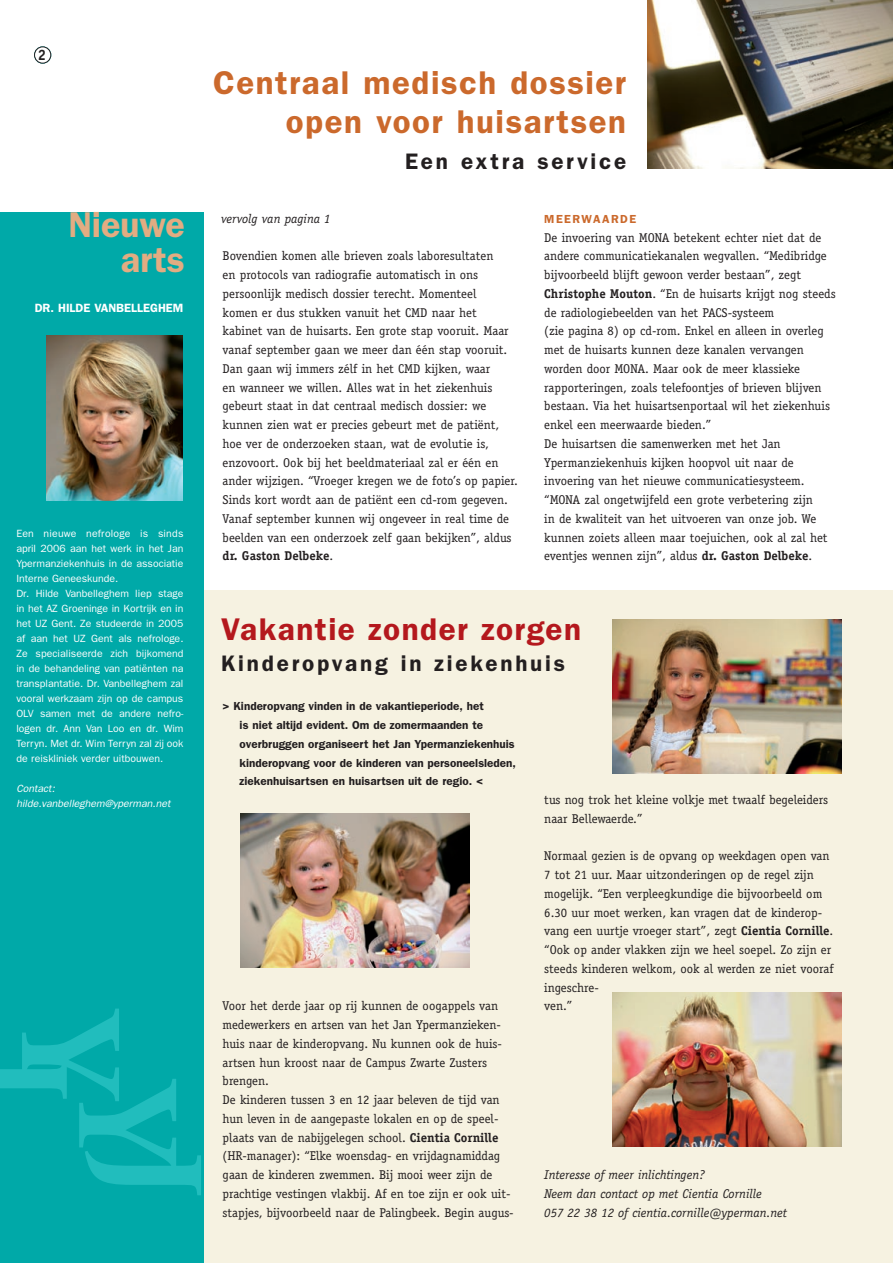
<style>
.page{position:relative;width:893px;height:1263px;background:#fff}
.page>*{position:absolute;margin:0;border:0;box-sizing:border-box;transform-origin:0 0}
.Normaal{font:700 147px "Giovanni";color:#21bdbd}
._03_kantlijn_titel{font:600 36px/34.5px "Franklin Gothic";color:#e2ac82;text-align:right}
._02_titel_oranje_22p{font:600 33px/39.6px "Franklin Gothic";color:#cb692c;text-align:right}
._04_titel_rood_21pt{font:600 31.5px "Franklin Gothic";color:#b4181d}
._04_titel_rood_21pt-2{font:600 22.5px "Franklin Gothic";color:#231f20}
._04_titel_zwart_15pt{font:600 22.5px "Franklin Gothic";color:#231f20}
._01_brood{font:12.75px/18.8px "Officina Serif";color:#231f20}
._01_brood-2{font:italic 12.75px/18.8px "Officina Serif";color:#231f20}
._03_kantlijn_onderti{font:600 12px "Franklin Gothic";color:#fff}
._01_inleiding{font:600 11.7px/18.8px "Franklin Gothic";color:#231f20}
.kort_titel{font:600 11.7px "Franklin Gothic";letter-spacing:.125em;color:#cb692c}
.kort{font:10.5px/15px "Franklin Gothic";color:#fff;text-align:justify}
.kort-2{font:italic 10.5px "Franklin Gothic";color:#fff}
.s1{font-weight:700}
</style>
<div class="page">
<div style="left:34px;top:46px;width:17px;height:18px;border:1px solid #231f20;border-radius:50%"></div>
<div style="left:0;top:213px;width:204px;height:1050px;background:#00a9a8"></div>
<div style="left:204px;top:590px;width:689px;height:673px;background:#f6f2e1"></div>
<img style="left:46px;top:336px;width:137px;height:165px">
<img style="left:240px;top:813px;width:230px;height:154px">
<img style="left:612px;top:619px;width:230px;height:154px">
<img style="left:648px;top:0;width:245px;height:169px">
<img style="left:612px;top:992px;width:230px;height:154px">
<p class="_02_titel_oranje_22p" style="left:213px;top:62px;width:414px">Centraal medisch dossier open voor huisartsen</p>
<p class="_04_titel_zwart_15pt" style="left:405px;top:148px;width:223px">Een extra service</p>
<p class="_03_kantlijn_titel" style="left:68px;top:207px;width:118px">Nieuwe arts</p>
<p class="_03_kantlijn_onderti" style="left:35px;top:300px;width:150px">Dr. H ilde Vanbelleghem</p>
<p class="kort" style="left:16px;top:525px;width:169px">Een nieuwe nefrologe is sinds april 2006 aan het werk in het Jan Ypermanziekenhuis in de asso-ciatie Interne Geneeskunde.</p>
<p class="kort" style="left:16px;top:585px;width:169px">Dr. Hilde Vanbelleghem liep stage in het AZ Groeninge in Kortrijk en in het UZ Gent. Ze studeerde in 2005 af aan het UZ Gent als nefrologe.<br>Ze specialiseerde zich bijkomend in de behandeling van patiënten na transplantatie. Dr. Vanbelleghem zal vooral werkzaam zijn op de campus OLV samen met de andere nefro&shy;logen dr. Ann Van Loo en dr. Wim Terryn. Met dr. Wim Terryn zal zij ook de reiskliniek verder uitbouwen.</p>
<p class="kort-2" style="left:16px;top:782px;width:42px">Contact:</p>
<p class="kort-2" style="left:16px;top:797px;width:158px">hilde.vanbelleghem@yperman.net</p>
<p class="Normaal" style="left:156px;top:1011px;width:94px;rotate:90deg">Y</p>
<p class="Normaal" style="left:103px;top:1053px;width:50px;rotate:90deg">J</p>
<p class="Normaal" style="left:213px;top:1081px;width:94px;rotate:90deg">Y</p>
<p class="Normaal" style="left:238px;top:1150px;width:50px;rotate:90deg">J</p>
<p class="_01_brood-2" style="left:221px;top:209px;width:111px">vervolg van pagina 1</p>
<p class="_01_brood" style="left:223px;top:247px;width:297px">Bovendien komen alle brieven zoals laboresultaten<br>en protocols van radiografie automatisch in ons persoonlijk medisch dossier terecht. Momenteel<br>komen er dus stukken vanuit het CMD naar het kabinet van de huisarts. Een grote stap vooruit. Maar vanaf september gaan we meer dan één stap vooruit.<br>Dan gaan wij immers zélf in het CMD kijken, waar<br>en wanneer we willen. Alles wat in het ziekenhuis gebeurt staat in dat centraal medisch dossier: we kunnen zien wat er precies gebeurt met de patiënt, hoe ver de onderzoeken staan, wat de evolutie is, enzovoort. Ook bij het beeldmateriaal zal er één en ander wijzigen. “Vroeger kregen we de foto’s op papier.<br>Sinds kort wordt aan de patiënt een cd-rom gegeven.<br>Vanaf september kunnen wij ongeveer in real time de beelden van een onderzoek zelf gaan bekijken”, aldus <span class="s1">dr. Gaston Delbeke</span>.</p>
<p class="kort_titel" style="left:544px;top:212px;width:93px">Meerwaarde</p>
<p class="_01_brood" style="left:544px;top:228px;width:293px">De invoering van MONA betekent echter niet dat de andere communicatiekanalen wegvallen. “Medibridge bijvoorbeeld blijft gewoon verder bestaan”, zegt <span class="s1">Christophe Mouton</span>. “En de huisarts krijgt nog steeds de radiologiebeelden van het PACS-systeem<br>(zie pagina 8) op cd-rom. Enkel en alleen in overleg met de huisarts kunnen deze kanalen vervangen worden door MONA. Maar ook de meer klassieke rapporteringen, zoals telefoontjes of brieven blijven bestaan. Via het huisartsenportaal wil het ziekenhuis enkel een meerwaarde bieden.”</p>
<p class="_01_brood" style="left:544px;top:434px;width:285px">De huisartsen die samenwerken met het Jan Ypermanziekenhuis kijken hoopvol uit naar de invoering van het nieuwe communicatiesysteem. “MONA zal ongetwijfeld een grote verbetering zijn<br>in de kwaliteit van het uitvoeren van onze job. We kunnen zoiets alleen maar toejuichen, ook al zal het eventjes wennen zijn”, aldus <span class="s1">dr. Gaston Delbeke</span>.</p>
<p class="_04_titel_rood_21pt" style="left:221px;top:610px;width:362px">Vakantie zonder zorgen</p>
<p class="_04_titel_rood_21pt-2" style="left:221px;top:650px;width:345px">Kinderopvang in ziekenhuis</p>
<p class="_01_inleiding" style="left:240px;top:697px;width:278px;text-indent:-17px">&gt; Kinderopvang vinden in de vakantieperiode, het<br>is niet altijd evident. Om de zomermaanden te overbruggen organiseert het Jan Ypermanziekenhuis kinderopvang voor de kinderen van personeelsleden, ziekenhuisartsen en huisartsen uit de regio. &lt;</p>
<p class="_01_brood" style="left:223px;top:997px;width:281px">Voor het derde jaar op rij kunnen de oogappels van medewerkers en artsen van het Jan Yperman-zieken&shy;huis naar de kinderopvang. Nu kunnen ook de huis&shy;artsen hun kroost naar de Campus Zwarte Zusters brengen.</p>
<p class="_01_brood" style="left:223px;top:1090px;width:293px">De kinderen tussen 3 en 12 jaar beleven de tijd van hun leven in de aangepaste lokalen en op de speel&shy;plaats van de nabijgelegen school. <span class="s1">Cientia Cornille </span>(HR-manager): “Elke woensdag- en vrijdagnamiddag gaan de kinderen zwemmen. Bij mooi weer zijn de prachtige vestingen vlakbij. Af en toe zijn er ook uit&shy;stapjes, bijvoorbeeld naar de Palingbeek. Begin augus-</p>
<p class="_01_brood" style="left:544px;top:790px;width:285px">tus nog trok het kleine volkje met twaalf begeleiders naar Bellewaerde.”</p>
<p class="_01_brood" style="left:544px;top:847px;width:291px">Normaal gezien is de opvang op weekdagen open van 7 tot 21 uur. Maar uitzonderingen op de regel zijn mogelijk. “Een verpleegkundige die bijvoorbeeld om 6.30 uur moet werken, kan vragen dat de kinderop&shy;vang een uurtje vroeger start”, zegt <span class="s1">Cientia Cornille</span>. “Ook op ander vlakken zijn we heel soepel. Zo zijn er steeds kinderen welkom, ook al werden ze niet vooraf ingeschre-<br>ven.”</p>
<p class="_01_brood-2" style="left:544px;top:1165px;width:162px">Interesse of meer inlichtingen?</p>
<p class="_01_brood-2" style="left:544px;top:1184px;width:244px">Neem dan contact op met Cientia Cornille<br>057 22 38 12 of cientia.cornille@yperman.net</p>
</div>
